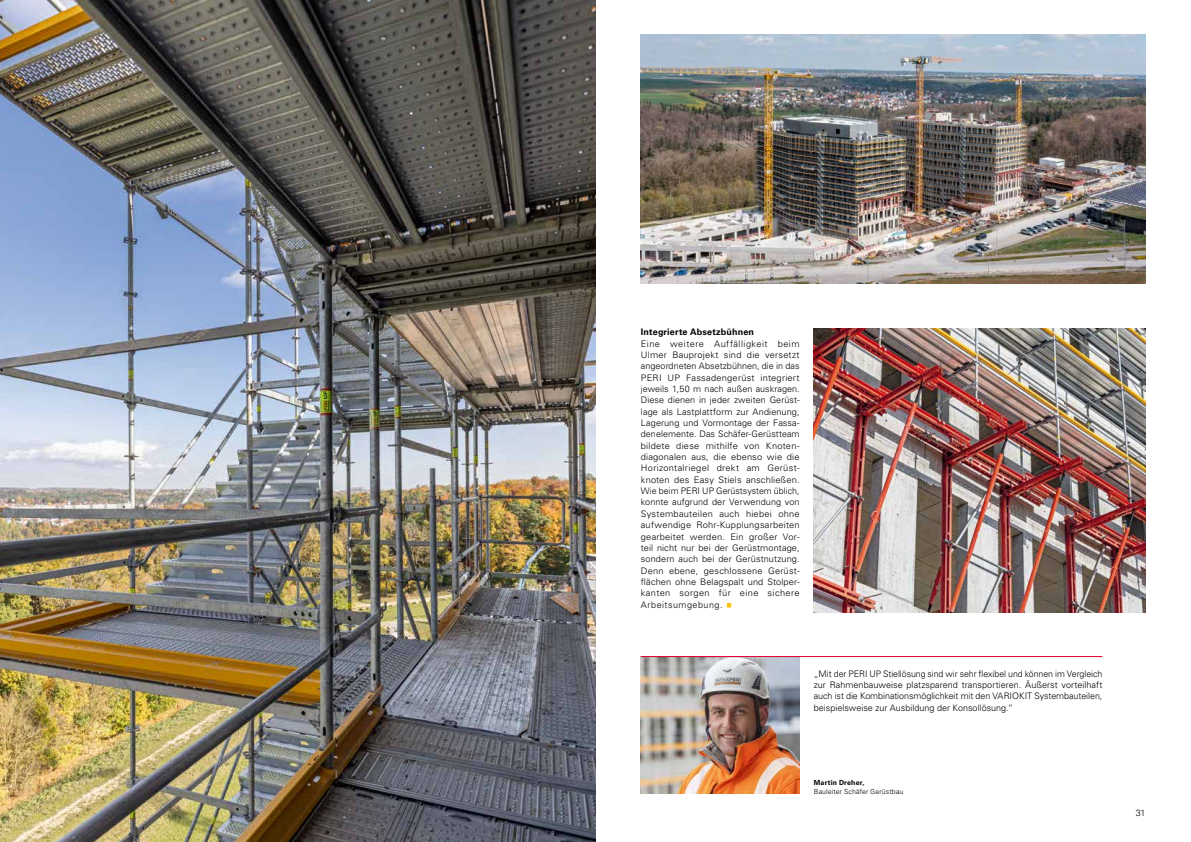
<style>
.page{position:relative;width:1191px;height:842px;background:#fff}
.page>*{position:absolute;margin:0;border:0;box-sizing:border-box;transform-origin:0 0}
.t1{font:300 9px/11.3px "Univers LT Pro";letter-spacing:.005em;color:#000;text-align:justify}
.t2{font:700 9px "Univers LT Pro";letter-spacing:.02em;color:#000}
.t3{font:300 7px "Univers LT Pro";letter-spacing:.015em;color:#000}
.t4{font:700 7px "Univers LT Pro";letter-spacing:.025em;color:#000}
.s1{font-family:"Arial Unicode MS";font-weight:400;font-size:10px;color:#fcc400}
</style>
<div class="page">
<img style="left:0;top:0;width:595px;height:842px">
<img style="left:641px;top:34px;width:504px;height:249px">
<img style="left:814px;top:329px;width:331px;height:283px">
<img style="left:641px;top:657px;width:158px;height:137px">
<hr style="left:641px;top:656px;width:461px;height:1px;background:#e20030">
<p class="t2" style="left:641px;top:327px;width:115px">Integrierte Absetzbühnen</p>
<p class="t1" style="left:641px;top:338px;width:160px">Eine weitere Auffälligkeit beim Ulmer Bauprojekt sind die versetzt angeordneten Absetzbühnen, die in das PERI UP Fassadengerüst integriert jeweils 1,50 m nach außen auskragen.<br>Diese dienen in jeder zweiten Gerüst&shy;lage als Lastplattform zur Andienung, Lagerung und Vormontage der Fassa&shy;denelemente. Das Schäfer-Gerüstteam bildete diese mithilfe von Knoten&shy;diagonalen aus, die ebenso wie die Horizontalriegel drekt am Gerüst&shy;knoten des Easy Stiels anschließen.<br>Wie beim PERI UP Gerüstsystem üblich, konnte aufgrund der Verwendung von Systembauteilen auch hiebei ohne aufwendige Rohr-Kupplungsarbeiten gearbeitet werden. Ein großer Vor&shy;teil nicht nur bei der Gerüstmontage, sondern auch bei der Gerüstnutzung.<br>Denn ebene, geschlossene Gerüst&shy;flächen ohne Belagspalt und Stolper&shy;kanten sorgen für eine sichere Arbeitsumgebung. <span class="s1">■</span></p>
<p class="t1" style="left:814px;top:668px;width:290px">„Mit der PERI UP Stiellösung sind wir sehr flexibel und können im Vergleich zur Rahmenbauweise platzsparend transportieren. Äußerst vorteilhaft auch ist die Kombinationsmöglichkeit mit den VARIOKIT Systembauteilen, beispielsweise zur Ausbildung der Konsollösung.“</p>
<p class="t4" style="left:814px;top:779px;width:52px">Martin Dreher,</p>
<p class="t3" style="left:814px;top:787px;width:91px">Bauleiter Schäfer Gerüstbau</p>
<p class="t1" style="left:1135px;top:808px;width:11px">31</p>
</div>
